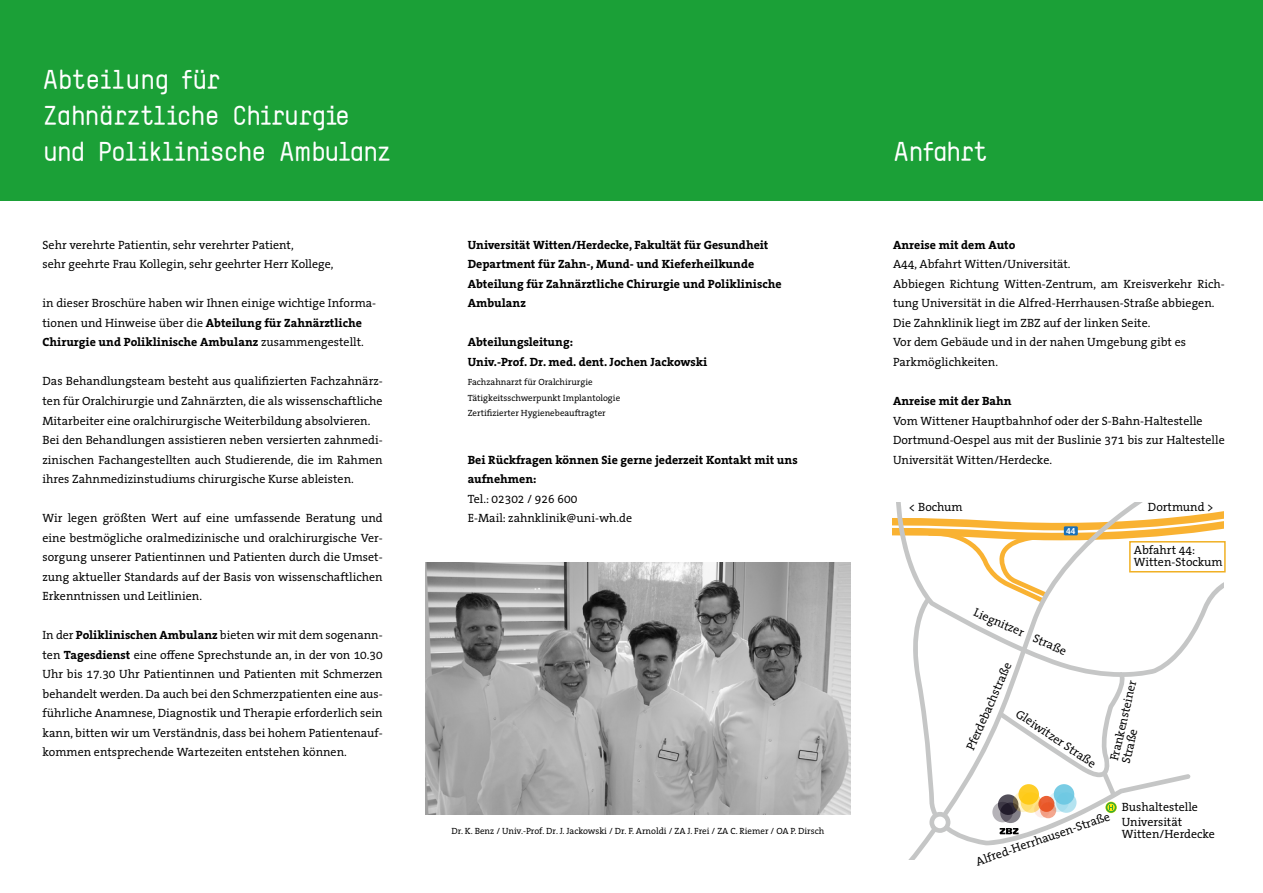
<style>
.page{position:relative;width:1263px;height:893px;background:#fff}
.page>*{position:absolute;margin:0;border:0;box-sizing:border-box;transform-origin:0 0}
.t1{font:700 27px/36px "TSTAR Mono Round";letter-spacing:-.105em;color:#fff}
.t2{font:12px/19.5px "The Serif Office";color:#000}
.t3{font:700 12px/19.5px "The Serif Office";color:#000}
.t4{font:9px/15px "The Serif Office";color:#000}
.t5{font:700 8.4px "Helvetica";color:#fff}
.s1{font-weight:700}
</style>
<div class="page">
<div style="left:0;top:0;width:1263px;height:200px;background:#1ba037"></div>
<img style="left:425px;top:563px;width:425px;height:251px">
<svg style="left:892px;top:502px;width:332px;height:357px"></svg>
<svg style="left:1105px;top:802px;width:12px;height:11px"></svg>
<svg style="left:1106px;top:802px;width:10px;height:11px"></svg>
<div style="left:1107px;top:804px;width:8px;height:7px;background:#fcea0b;border-radius:50%"></div>
<svg style="left:1109px;top:805px;width:4px;height:5px"></svg>
<div style="left:1064px;top:526px;width:14px;height:9px;background:#1a70b8"></div>
<svg style="left:998px;top:794px;width:20px;height:21px"></svg>
<svg style="left:1000px;top:802px;width:21px;height:21px"></svg>
<svg style="left:992px;top:802px;width:21px;height:20px"></svg>
<svg style="left:1018px;top:784px;width:21px;height:21px"></svg>
<svg style="left:1021px;top:792px;width:20px;height:21px"></svg>
<svg style="left:1013px;top:792px;width:20px;height:20px"></svg>
<div style="left:1054px;top:784px;width:20px;height:21px;background:#79cce4;border-radius:50%"></div>
<svg style="left:1056px;top:792px;width:20px;height:21px"></svg>
<svg style="left:1048px;top:792px;width:21px;height:20px"></svg>
<svg style="left:1038px;top:796px;width:16px;height:16px"></svg>
<svg style="left:1040px;top:802px;width:16px;height:16px"></svg>
<svg style="left:1034px;top:802px;width:16px;height:16px"></svg>
<svg style="left:999px;top:828px;width:19px;height:6px"></svg>
<div style="left:1129px;top:541px;width:97px;height:31px;border:2px solid #f0b024"></div>
<h1 class="t1" style="left:43px;top:61px;width:351px">Abteilung für<br>Zahnärztliche Chirurgie und Poliklinische Ambulanz</h1>
<p class="t2" style="left:43px;top:235px;width:293px">Sehr verehrte Patientin, sehr verehrter Patient,<br>sehr geehrte Frau Kollegin, sehr geehrter Herr Kollege,</p>
<p class="t2" style="left:43px;top:293px;width:335px">in dieser Broschüre haben wir Ihnen einige wichtige Informa&shy;tionen und Hinweise über die <span class="s1">Abteilung für Zahnärztliche<br>Chirurgie und Poliklinische Ambulanz</span> zusammengestellt.</p>
<p class="t2" style="left:43px;top:371px;width:342px">Das Behandlungsteam besteht aus qualifizierten Fachzahnärz&shy;ten für Oralchirurgie und Zahnärzten, die als wissenschaftliche Mitarbeiter eine oralchirurgische Weiterbildung absolvieren.<br>Bei den Behandlungen assistieren neben versierten zahnmedi&shy;zinischen Fachangestellten auch Studierende, die im Rahmen ihres Zahnmedizinstudiums chirurgische Kurse ableisten.</p>
<p class="t2" style="left:43px;top:508px;width:342px;text-align:justify">Wir legen größten Wert auf eine umfassende Beratung und eine bestmögliche oralmedizinische und oralchirurgische Ver&shy;sorgung unserer Patientinnen und Patienten durch die Umset&shy;zung aktueller Standards auf der Basis von wissenschaftlichen Erkenntnissen und Leitlinien.</p>
<p class="t2" style="left:43px;top:625px;width:342px;text-align:justify">In der <span class="s1">Poliklinischen Ambulanz</span> bieten wir mit dem sogenann&shy;ten <span class="s1">Tagesdienst</span> eine offene Sprechstunde an, in der von 10.30<br>Uhr bis 17.30 Uhr Patientinnen und Patienten mit Schmerzen behandelt werden. Da auch bei den Schmerzpatienten eine aus&shy;führliche Anamnese, Diagnostik und Therapie erforderlich sein kann, bitten wir um Verständnis, dass bei hohem Patientenauf&shy;kommen entsprechende Wartezeiten entstehen können.</p>
<p class="t3" style="left:468px;top:235px;width:315px">Universität Witten/Herdecke, Fakultät für Gesundheit Department für Zahn-, Mund- und Kieferheilkunde Abteilung für Zahnärztliche Chirurgie und Poliklinische Ambulanz</p>
<p class="t3" style="left:468px;top:332px;width:241px">Abteilungsleitung:<br>Univ.-Prof. Dr. med. dent. Jochen Jackowski</p>
<p class="t4" style="left:468px;top:375px;width:154px">Fachzahnarzt für Oralchirurgie<br>Tätigkeitsschwerpunkt Implantologie<br>Zertifizierter Hygienebeauftragter</p>
<p class="t3" style="left:468px;top:449px;width:331px">Bei Rückfragen können Sie gerne jederzeit Kontakt mit uns aufnehmen:</p>
<p class="t2" style="left:468px;top:488px;width:166px">Tel.: 02302 / 926 600<br>E-Mail: zahnklinik@uni-wh.de</p>
<p class="t4" style="left:451px;top:823px;width:374px">Dr. K. Benz / Univ.-Prof. Dr. J. Jackowski / Dr. F. Arnoldi / ZA J. Frei / ZA C. Riemer / OA P. Dirsch</p>
<h1 class="t1" style="left:893px;top:133px;width:98px">Anfahrt</h1>
<p class="t3" style="left:893px;top:235px;width:124px">Anreise mit dem Auto</p>
<p class="t2" style="left:893px;top:254px;width:333px">A44, Abfahrt Witten/Universität.<br>Abbiegen Richtung Witten-Zentrum, am Kreisverkehr Rich&shy;tung Universität in die Alfred-Herrhausen-Straße abbiegen.<br>Die Zahnklinik liegt im ZBZ auf der linken Seite.<br>Vor dem Gebäude und in der nahen Umgebung gibt es Parkmöglichkeiten.</p>
<p class="t3" style="left:893px;top:391px;width:120px">Anreise mit der Bahn</p>
<p class="t2" style="left:893px;top:410px;width:333px">Vom Wittener Hauptbahnhof oder der S-Bahn-Haltestelle<br>Dortmund-Oespel aus mit der Buslinie 371 bis zur Haltestelle<br>Universität Witten/Herdecke.</p>
<p class="t2" style="left:909px;top:497px;width:55px">&lt; Bochum</p>
<p class="t2" style="left:1148px;top:497px;width:67px">Dortmund &gt;</p>
<p class="t5" style="left:1066px;top:524px;width:11px">44</p>
<p class="t2" style="left:1134px;top:543px;width:91px;line-height:12px">Abfahrt 44:<br>Witten-Stockum</p>
<p class="t2" style="left:978px;top:603px;width:101px;rotate:23deg">Liegnitzer Straße</p>
<p class="t2" style="left:960px;top:745px;width:96px;rotate:-66deg">Pferdebachstraße</p>
<p class="t2" style="left:1023px;top:704px;width:95px;rotate:34deg">Gleiwitzer Straße</p>
<p class="t2" style="left:1108px;top:759px;width:84px;line-height:12px;rotate:-77deg">Frankensteiner<br>Straße</p>
<p class="t2" style="left:973px;top:852px;width:143px;rotate:-19deg">Alfred-Herrhausen-Straße</p>
<p class="t2" style="left:1122px;top:799px;width:78px;line-height:15px">Bushaltestelle<br>Universität</p>
<p class="t2" style="left:1122px;top:824px;width:95px">Witten/Herdecke</p>
</div>
